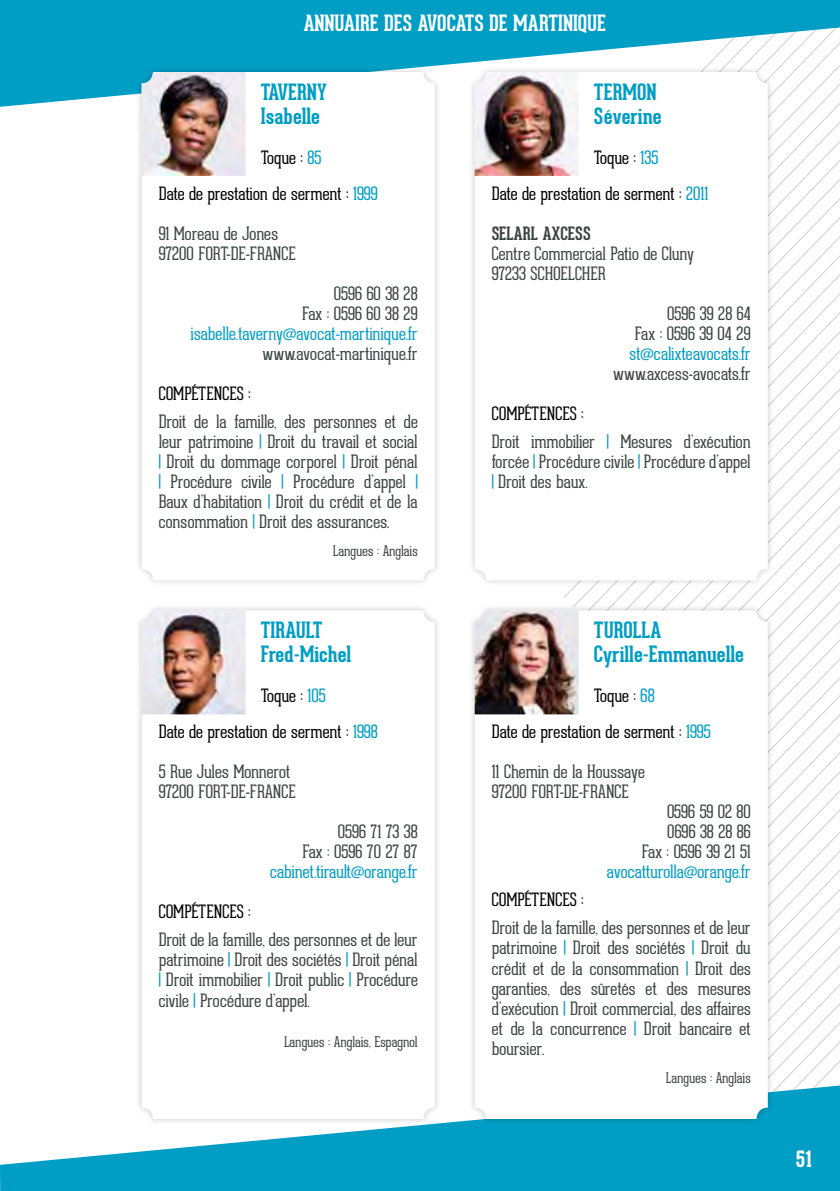
<style>
.page{position:relative;width:840px;height:1191px;background:#fff}
.page>*{position:absolute;margin:0;border:0;box-sizing:border-box;transform-origin:0 0}
.t1{font:700 22px/24px "Geared Slab";color:#009dc5}
.t2{font:700 22px "Geared Slab";color:#fff}
.t3{font:100 18px/20px "Geared Slab";color:#3d4543}
.t4{font:100 18px/36px "Geared Slab";color:#000}
.t5{font:100 18px "Geared Slab";letter-spacing:-.01em;color:#009dc5}
.t6{font:700 18px "Geared Slab";color:#3d4543}
.t7{font:100 14.4px "Geared Slab";letter-spacing:-.005em;color:#3d4543}
.s1{color:#009dc5}
.s2{color:#000}
</style>
<div class="page">
<svg style="left:773px;top:826px;width:66px;height:258px"></svg>
<svg style="left:706px;top:443px;width:133px;height:333px"></svg>
<svg style="left:773px;top:107px;width:66px;height:285px"></svg>
<svg style="left:0;top:0;width:839px;height:107px;fill:#009dc5"></svg>
<svg style="left:0;top:1084px;width:839px;height:107px;fill:#009dc5"></svg>
<div style="left:135px;top:66px;width:306px;height:520px;background:#000;opacity:.2"></div>
<div style="left:142px;top:72px;width:292px;height:508px;background:#fff;border-radius:11px"></div>
<img style="left:142px;top:72px;width:103px;height:104px">
<div style="left:468px;top:66px;width:305px;height:520px;background:#000;opacity:.2"></div>
<div style="left:474px;top:72px;width:293px;height:508px;background:#fff;border-radius:11px"></div>
<img style="left:474px;top:72px;width:104px;height:104px">
<div style="left:135px;top:604px;width:306px;height:521px;background:#000;opacity:.2"></div>
<div style="left:142px;top:610px;width:292px;height:509px;background:#fff;border-radius:11px"></div>
<img style="left:142px;top:610px;width:103px;height:104px">
<div style="left:468px;top:604px;width:305px;height:521px;background:#000;opacity:.2"></div>
<div style="left:474px;top:610px;width:293px;height:509px;background:#fff;border-radius:11px"></div>
<img style="left:474px;top:610px;width:104px;height:104px">
<p class="t2" style="left:303px;top:10px;width:304px">ANNUAIRE DES AVOCATS DE MARTINIQUE</p>
<p class="t1" style="left:261px;top:80px;width:67px">TAVERNY<br>Isabelle</p>
<p class="t4" style="left:159px;top:140px;width:220px;text-indent:102px">Toque : <span class="s1">85<br></span>Date de prestation de serment : <span class="s1">1999</span></p>
<p class="t3" style="left:159px;top:224px;width:138px">91 Moreau de Jones<br>97200 FORT-DE-FRANCE</p>
<p class="t3" style="left:302px;top:284px;width:117px;text-align:right">0596 60 38 28<br>Fax : 0596 60 38 29</p>
<p class="t5" style="left:190px;top:323px;width:228px">isabelle.taverny@avocat-martinique.fr</p>
<p class="t3" style="left:262px;top:344px;width:157px">www.avocat-martinique.fr</p>
<p class="t4" style="left:159px;top:376px;width:93px">COMPÉTENCES :</p>
<p class="t3" style="left:159px;top:412px;width:260px;text-align:justify">Droit de la famille, des personnes et de leur patrimoine <span class="s1">|</span> Droit du travail et social <span class="s1">|</span> Droit du dommage corporel <span class="s1">|</span> Droit pénal <span class="s1">|</span> Procédure civile <span class="s1">|</span> Procédure d’appel <span class="s1">| </span>Baux d’habitation <span class="s1">|</span> Droit du crédit et de la consommation <span class="s1">|</span> Droit des assurances.</p>
<p class="t7" style="left:332px;top:543px;width:86px">Langues : Anglais</p>
<p class="t1" style="left:261px;top:618px;width:92px">TIRAULT<br>Fred-Michel</p>
<p class="t4" style="left:159px;top:678px;width:220px;text-indent:102px">Toque : <span class="s1">105<br></span>Date de prestation de serment : <span class="s1">1998</span></p>
<p class="t3" style="left:159px;top:762px;width:138px">5 Rue Jules Monnerot<br>97200 FORT-DE-FRANCE</p>
<p class="t3" style="left:302px;top:822px;width:117px;text-align:right">0596 71 73 38<br>Fax : 0596 70 27 87</p>
<p class="t5" style="left:270px;top:861px;width:149px">cabinet.tirault@orange.fr</p>
<p class="t4" style="left:159px;top:894px;width:93px">COMPÉTENCES :</p>
<p class="t3" style="left:159px;top:930px;width:260px;text-align:justify">Droit de la famille, des personnes et de leur patrimoine <span class="s1">|</span> Droit des sociétés <span class="s1">|</span> Droit pénal <span class="s1">|</span> Droit immobilier <span class="s1">|</span> Droit public <span class="s1">|</span> Procédure civile <span class="s1">|</span> Procédure d’appel.</p>
<p class="t7" style="left:284px;top:1033px;width:135px">Langues : Anglais, Espagnol</p>
<p class="t1" style="left:593px;top:80px;width:69px">TERMON<br>Séverine</p>
<p class="t4" style="left:491px;top:140px;width:218px;text-indent:102px">Toque : <span class="s1">135<br></span>Date de prestation de serment : <span class="s1">2011</span></p>
<p class="t6" style="left:491px;top:222px;width:100px">SELARL AXCESS</p>
<p class="t3" style="left:491px;top:244px;width:204px">Centre Commercial Patio de Cluny<br>97233 SCHOELCHER</p>
<p class="t3" style="left:634px;top:304px;width:117px;text-align:right">0596 39 28 64<br>Fax : 0596 39 04 29</p>
<p class="t5" style="left:629px;top:343px;width:123px">st@calixteavocats.fr</p>
<p class="t3" style="left:613px;top:364px;width:139px">www.axcess-avocats.fr</p>
<p class="t3" style="left:491px;top:400px;width:260px;line-height:28px"><span class="s2">COMPÉTENCES :<br></span>Droit immobilier <span class="s1">|</span> Mesures d’exécution</p>
<p class="t3" style="left:491px;top:452px;width:260px">forcée <span class="s1">|</span> Procédure civile <span class="s1">|</span> Procédure d’appel <span class="s1">|</span> Droit des baux.</p>
<p class="t1" style="left:593px;top:618px;width:151px">TUROLLA<br>Cyrille-Emmanuelle</p>
<p class="t4" style="left:491px;top:678px;width:220px;text-indent:102px">Toque : <span class="s1">68<br></span>Date de prestation de serment : <span class="s1">1995</span></p>
<p class="t3" style="left:491px;top:762px;width:154px">11 Chemin de la Houssaye<br>97200 FORT-DE-FRANCE</p>
<p class="t3" style="left:641px;top:802px;width:110px;text-align:right">0596 59 02 80<br>0696 38 28 86<br>Fax : 0596 39 21 51</p>
<p class="t5" style="left:606px;top:861px;width:145px">avocatturolla@orange.fr</p>
<p class="t4" style="left:491px;top:882px;width:93px">COMPÉTENCES :</p>
<p class="t3" style="left:491px;top:918px;width:260px;text-align:justify">Droit de la famille, des personnes et de leur patrimoine <span class="s1">|</span> Droit des sociétés <span class="s1">|</span> Droit du crédit et de la consommation <span class="s1">|</span> Droit des garanties, des sûretés et des mesures d’exécution <span class="s1">|</span> Droit commercial, des affaires et de la concurrence <span class="s1">|</span> Droit bancaire et boursier.</p>
<p class="t7" style="left:665px;top:1069px;width:86px">Langues : Anglais</p>
<p class="t2" style="left:795px;top:1145px;width:18px">51</p>
</div>
